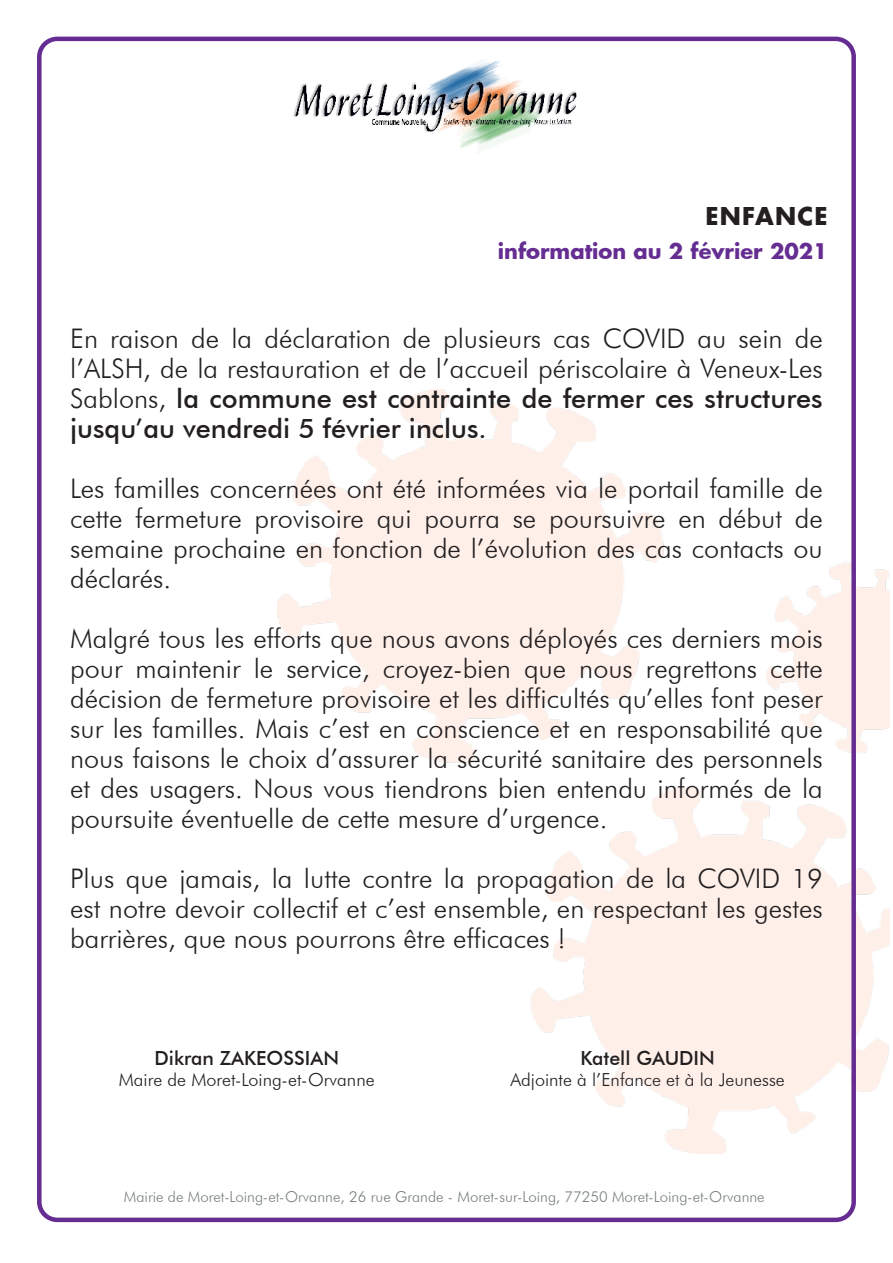
<style>
.page{position:relative;width:893px;height:1263px;background:#fff}
.page>*{position:absolute;margin:0;border:0;box-sizing:border-box;transform-origin:0 0}
.t1{font:300 27px/30px "Futura BT";color:#231f20;text-align:justify}
.t2{font:700 24px "Futura";letter-spacing:.05em;color:#231f20}
.t3{font:700 21px "Futura";color:#652d91}
.t4{font:500 19.5px "Futura BT";color:#231f20}
.t5{font:300 18px "Futura BT";color:#231f20}
.t6{font:300 15px "Futura BT";color:#798081}
.s1{font-weight:500}
</style>
<div class="page">
<div style="left:37px;top:37px;width:819px;height:1185px;border:4px solid #652d91;border-radius:18px"></div>
<img style="left:293px;top:61px;width:284px;height:90px">
<p class="t2" style="left:705px;top:199px;width:124px">ENFANCE</p>
<p class="t3" style="left:498px;top:237px;width:331px">information au 2 février 2021</p>
<p class="t1" style="left:70px;top:324px;width:754px">En raison de la déclaration de plusieurs cas COVID au sein de l’ALSH, de la restauration et de l’accueil périscolaire à Veneux-Les Sablons, <span class="s1">la commune est contrainte de fermer ces structures jusqu’au vendredi 5 février inclus.</span></p>
<p class="t1" style="left:70px;top:474px;width:754px">Les familles concernées ont été informées via le portail famille de cette fermeture provisoire qui pourra se poursuivre en début de semaine prochaine en fonction de l’évolution des cas contacts ou déclarés.</p>
<p class="t1" style="left:70px;top:624px;width:754px">Malgré tous les efforts que nous avons déployés ces derniers mois pour maintenir le service, croyez-bien que nous regrettons cette décision de fermeture provisoire et les difficultés qu’elles font peser sur les familles. Mais c’est en conscience et en responsabilité que nous faisons le choix d’assurer la sécurité sanitaire des personnels et des usagers. Nous vous tiendrons bien entendu informés de la poursuite éventuelle de cette mesure d’urgence.</p>
<p class="t1" style="left:70px;top:864px;width:754px">Plus que jamais, la lutte contre la propagation de la COVID 19 est notre devoir collectif et c’est ensemble, en respectant les gestes barrières, que nous pourrons être efficaces !</p>
<p class="t4" style="left:154px;top:1046px;width:186px">Dikran ZAKEOSSIAN</p>
<p class="t5" style="left:119px;top:1069px;width:257px">Maire de Moret-Loing-et-Orvanne</p>
<p class="t4" style="left:580px;top:1046px;width:136px">Katell GAUDIN</p>
<p class="t5" style="left:510px;top:1069px;width:276px">Adjointe à l’Enfance et à la Jeunesse</p>
<p class="t6" style="left:124px;top:1188px;width:642px">Mairie de Moret-Loing-et-Orvanne, 26 rue Grande - Moret-sur-Loing, 77250 Moret-Loing-et-Orvanne</p>
</div>
